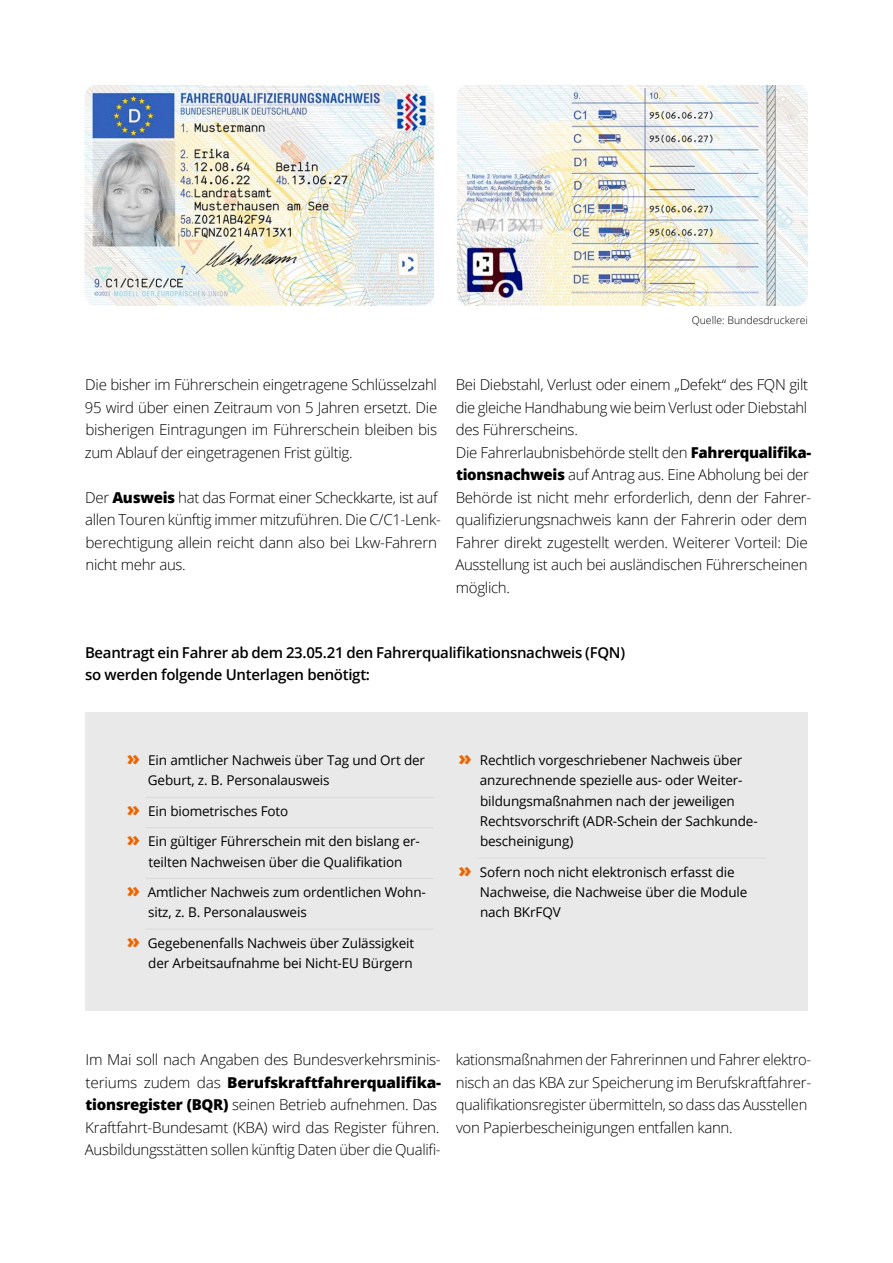
<style>
.page{position:relative;width:893px;height:1263px;background:#fff}
.page>*{position:absolute;margin:0;border:0;box-sizing:border-box;transform-origin:0 0}
.t1{font:300 15px/22.5px "Open Sans";letter-spacing:-.02em;color:#000}
.t2{font:600 15px/22.5px "Open Sans";letter-spacing:-.02em;color:#000}
.t3{font:13.5px/20.2px "Open Sans";letter-spacing:-.01em;color:#000}
.t4{font:300 10.5px "Open Sans";color:#000}
.s1{font-weight:800}
.s2{font-weight:800;font-size:19.5px;color:#ec6500}
</style>
<div class="page">
<img style="left:84px;top:85px;width:351px;height:220px">
<img style="left:458px;top:85px;width:350px;height:220px">
<div style="left:85px;top:712px;width:723px;height:299px;background:#e9e9e9"></div>
<hr style="left:146px;top:797px;width:288px;height:1px;background:#d9dada">
<hr style="left:146px;top:827px;width:288px;height:1px;background:#d9dada">
<hr style="left:146px;top:878px;width:288px;height:1px;background:#d9dada">
<hr style="left:146px;top:929px;width:288px;height:1px;background:#d9dada">
<hr style="left:477px;top:858px;width:288px;height:1px;background:#d9dada">
<p class="t4" style="left:692px;top:313px;width:118px">Quelle: Bundesdruckerei</p>
<p class="t1" style="left:85px;top:373px;width:354px;text-align:justify">Die bisher im Führerschein eingetragene Schlüsselzahl 95 wird über einen Zeitraum von 5 Jahren ersetzt. Die bisherigen Eintragungen im Führerschein bleiben bis zum Ablauf der eingetragenen Frist gültig.</p>
<p class="t1" style="left:85px;top:486px;width:357px">Der <span class="s1">Ausweis</span> hat das Format einer Scheckkarte, ist auf allen Touren künftig immer mitzuführen. Die C/C1-Lenk&shy;berechtigung allein reicht dann also bei Lkw-Fahrern nicht mehr aus.</p>
<p class="t1" style="left:455px;top:373px;width:357px">Bei Diebstahl, Verlust oder einem „Defekt“ des FQN gilt die gleiche Handhabung wie beim Verlust oder Diebstahl des Führerscheins.<br>Die Fahrerlaubnisbehörde stellt den <span class="s1">Fahrerqualifika&shy;tionsnachweis</span> auf Antrag aus. Eine Abholung bei der Behörde ist nicht mehr erforderlich, denn der Fahrer&shy;qualifizierungsnachweis kann der Fahrerin oder dem Fahrer direkt zugestellt werden. Weiterer Vorteil: Die Ausstellung ist auch bei ausländischen Führerscheinen möglich.</p>
<p class="t2" style="left:85px;top:641px;width:542px">Beantragt ein Fahrer ab dem 23.05.21 den Fahrerqualifikationsnachweis (FQN) so werden folgende Unterlagen benötigt:</p>
<p class="t3" style="left:148px;top:750px;width:279px;text-indent:-21px"><span class="s2">»</span> Ein amtlicher Nachweis über Tag und Ort der<br>Geburt, z. B. Personalausweis</p>
<p class="t3" style="left:127px;top:800px;width:163px"><span class="s2">»</span> Ein biometrisches Foto</p>
<p class="t3" style="left:127px;top:831px;width:295px;text-align:center"><span class="s2">»</span> Ein gültiger Führerschein mit den bislang er&shy;teilten Nachweisen über die Qualifikation</p>
<p class="t3" style="left:148px;top:882px;width:279px;text-indent:-21px"><span class="s2">»</span> Amtlicher Nachweis zum ordentlichen Wohn&shy;sitz, z. B. Personalausweis</p>
<p class="t3" style="left:127px;top:932px;width:289px;text-align:right"><span class="s2">»</span> Gegebenenfalls Nachweis über Zulässigkeit der Arbeitsaufnahme bei Nicht-EU Bürgern</p>
<p class="t3" style="left:480px;top:750px;width:279px;text-indent:-21px"><span class="s2">»</span> Rechtlich vorgeschriebener Nachweis über anzurechnende spezielle aus- oder Weiter&shy;bildungsmaßnahmen nach der jeweiligen Rechtsvorschrift (ADR-Schein der Sachkunde&shy;bescheinigung)</p>
<p class="t3" style="left:480px;top:861px;width:269px;text-indent:-21px"><span class="s2">»</span> Sofern noch nicht elektronisch erfasst die<br>Nachweise, die Nachweise über die Module nach BKrFQV</p>
<p class="t1" style="left:85px;top:1048px;width:357px">Im Mai soll nach Angaben des Bundesverkehrsminis&shy;teriums zudem das <span class="s1">Berufskraftfahrerqualifika&shy;tionsregister (BQR)</span> seinen Betrieb aufnehmen. Das Kraftfahrt-Bundesamt (KBA) wird das Register führen.<br>Ausbildungsstätten sollen künftig Daten über die Qualifi-</p>
<p class="t1" style="left:456px;top:1048px;width:357px">kationsmaßnahmen der Fahrerinnen und Fahrer elektro&shy;nisch an das KBA zur Speicherung im Berufskraftfahrer&shy;qualifikationsregister übermitteln, so dass das Ausstellen von Papierbescheinigungen entfallen kann.</p>
</div>
